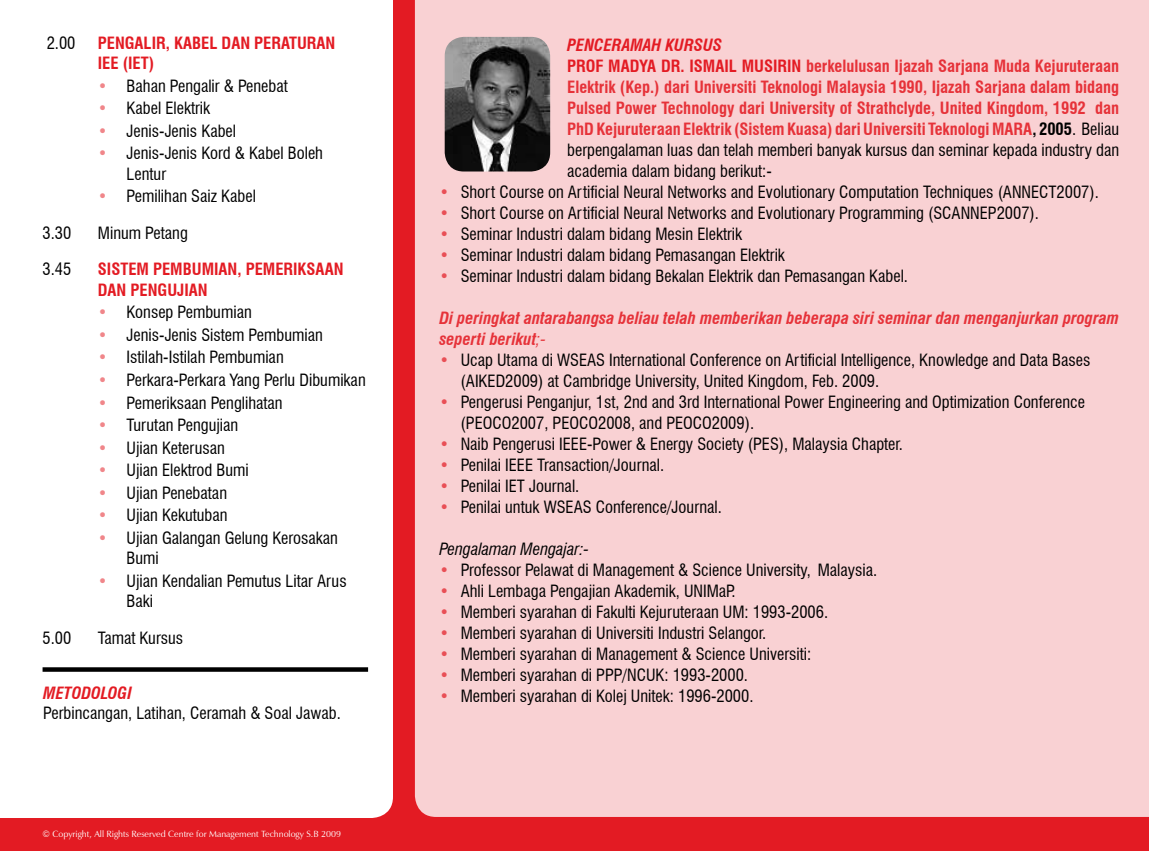
<style>
.page{position:relative;width:1149px;height:851px;background:#fff}
.page>*{position:absolute;margin:0;border:0;box-sizing:border-box;transform-origin:0 0}
.t1{font:condensed 16.5px/20.4px "Swiss 721 BT";color:#000}
.t2{font:700 condensed 16.5px/21px "Swiss 721 BT";color:#e63239;text-align:justify}
.t3{font:italic 700 condensed 16.5px/21px "Swiss 721 BT";color:#e63239}
.t4{font:700 condensed 16.5px/20.4px "Swiss 721 BT";color:#e31b23}
.t5{font:italic 700 condensed 16.5px "Swiss 721 BT";color:#e31b23}
.t6{font:italic condensed 16.5px "Swiss 721 BT";color:#000}
.t7{font:9px "Zapf Humanist 601 BT";color:#fff}
.s1{color:#f0868a}
.s2{color:#000}
.s3{font-weight:400;color:#000}
.s4{color:#e94f56}
.s5{font-weight:400}
</style>
<div class="page">
<div style="left:0;top:0;width:1148px;height:850px;background:#e31b23"></div>
<div style="left:0;top:0;width:393px;height:817px;background:#fff"></div>
<div style="left:415px;top:0;width:733px;height:816px;background:#f9d1d3"></div>
<img style="left:444px;top:37px;width:106px;height:134px">
<svg style="left:43px;top:667px;width:325px;height:4px"></svg>
<p class="t1" style="left:47px;top:32px;width:30px">2.00</p>
<p class="t4" style="left:98px;top:32px;width:239px">PENGALIR, KABEL DAN PERATURAN<br>IEE (IET)</p>
<p class="t1" style="left:98px;top:75px;width:191px"><span class="s1">•</span> Bahan Pengalir &amp; Penebat</p>
<p class="t1" style="left:98px;top:98px;width:114px"><span class="s1">•</span> Kabel Elektrik</p>
<p class="t1" style="left:98px;top:120px;width:140px"><span class="s1">•</span> Jenis-Jenis Kabel</p>
<p class="t1" style="left:127px;top:143px;width:198px;text-indent:-29px"><span class="s1">•</span> Jenis-Jenis Kord &amp; Kabel Boleh<br>Lentur</p>
<p class="t1" style="left:98px;top:186px;width:159px"><span class="s1">•</span> Pemilihan Saiz Kabel</p>
<p class="t1" style="left:43px;top:222px;width:30px">3.30</p>
<p class="t1" style="left:98px;top:222px;width:91px">Minum Petang</p>
<p class="t1" style="left:43px;top:259px;width:30px">3.45</p>
<p class="t4" style="left:98px;top:259px;width:247px">SISTEM PEMBUMIAN, PEMERIKSAAN<br>DAN PENGUJIAN</p>
<p class="t1" style="left:98px;top:302px;width:155px"><span class="s1">•</span> Konsep Pembumian</p>
<p class="t1" style="left:98px;top:324px;width:226px"><span class="s1">•</span> Jenis-Jenis Sistem Pembumian</p>
<p class="t1" style="left:98px;top:347px;width:187px"><span class="s1">•</span> Istilah-Istilah Pembumian</p>
<p class="t1" style="left:98px;top:370px;width:269px"><span class="s1">•</span> Perkara-Perkara Yang Perlu Dibumikan</p>
<p class="t1" style="left:98px;top:392px;width:186px"><span class="s1">•</span> Pemeriksaan Penglihatan</p>
<p class="t1" style="left:98px;top:415px;width:142px"><span class="s1">•</span> Turutan Pengujian</p>
<p class="t1" style="left:98px;top:437px;width:129px"><span class="s1">•</span> Ujian Keterusan</p>
<p class="t1" style="left:98px;top:460px;width:152px"><span class="s1">•</span> Ujian Elektrod Bumi</p>
<p class="t1" style="left:98px;top:482px;width:131px"><span class="s1">•</span> Ujian Penebatan</p>
<p class="t1" style="left:98px;top:505px;width:131px"><span class="s1">•</span> Ujian Kekutuban</p>
<p class="t1" style="left:127px;top:527px;width:213px;text-indent:-29px"><span class="s1">•</span> Ujian Galangan Gelung Kerosakan<br>Bumi</p>
<p class="t1" style="left:127px;top:570px;width:221px;text-indent:-29px"><span class="s1">•</span> Ujian Kendalian Pemutus Litar Arus<br>Baki</p>
<p class="t1" style="left:43px;top:627px;width:30px">5.00</p>
<p class="t1" style="left:98px;top:627px;width:87px">Tamat Kursus</p>
<p class="t5" style="left:567px;top:35px;width:118px">PENCERA MAH KURSUS</p>
<p class="t4" style="left:567px;top:56px;width:136px">Prof Madya Dr. Ismail</p>
<p class="t4" style="left:741px;top:56px;width:21px">Musirin</p>
<p class="t2" style="left:567px;top:55px;width:553px;text-indent:239px">berkelulusan Ijazah Sarjana Muda Kejuruteraan Elektrik (Kep.) dari Universiti Teknologi Malaysia 1990, Ijazah Sarjana dalam bidang Pulsed Power Technology dari University of Strathclyde, United Kingdom, 1992 dan PhD Kejuruteraan Elektrik (Sistem Kuasa) dari Universiti Teknologi MARA<span class="s2">, 2005</span><span class="s3">. Beliau berpengalaman luas dan telah memberi banyak kursus dan seminar kepada industry dan academia dalam bidang berikut:-</span></p>
<p class="t1" style="left:439px;top:182px;width:660px"><span class="s4">•</span> Short Course on Artificial Neural Networks and Evolutionary Computation Techniques (ANNECT2007).</p>
<p class="t1" style="left:439px;top:203px;width:601px"><span class="s4">•</span> Short Course on Artificial Neural Networks and Evolutionary Programming (SCANNEP2007).</p>
<p class="t1" style="left:439px;top:224px;width:304px"><span class="s4">•</span> Seminar Industri dalam bidang Mesin Elektrik</p>
<p class="t1" style="left:439px;top:245px;width:347px"><span class="s4">•</span> Seminar Industri dalam bidang Pemasangan Elektrik</p>
<p class="t1" style="left:439px;top:266px;width:470px"><span class="s4">•</span> Seminar Industri dalam bidang Bekalan Elektrik dan Pemasangan Kabel.</p>
<p class="t3" style="left:439px;top:307px;width:681px">Di peringkat antarabangsa beliau telah memberikan beberapa siri seminar dan menganjurkan program seperti berikut<span class="s5">;-</span></p>
<p class="t1" style="left:460px;top:349px;width:631px;line-height:21px;text-indent:-21px"><span class="s4">•</span> Ucap Utama di WSEAS International Conference on Artificial Intelligence, Knowledge and Data Bases (AIKED2009) at Cambridge University, United Kingdom, Feb. 2009.</p>
<p class="t1" style="left:460px;top:391px;width:625px;line-height:21px;text-indent:-21px"><span class="s4">•</span> Pengerusi Penganjur, 1st, 2nd and 3rd International Power Engineering and Optimization Conference (PEOCO2007, PEOCO2008, and PEOCO2009).</p>
<p class="t1" style="left:439px;top:434px;width:465px"><span class="s4">•</span> Naib Pengerusi IEEE-Power &amp; Energy Society (PES), Malaysia Chapter.</p>
<p class="t1" style="left:439px;top:455px;width:226px"><span class="s4">•</span> Penilai IEEE Transaction/Journal.</p>
<p class="t1" style="left:439px;top:476px;width:141px"><span class="s4">•</span> Penilai IET Journal.</p>
<p class="t1" style="left:439px;top:497px;width:284px"><span class="s4">•</span> Penilai untuk WSEAS Conference/Journal.</p>
<p class="t6" style="left:439px;top:539px;width:151px">Pengalaman Mengajar:-</p>
<p class="t1" style="left:439px;top:560px;width:439px"><span class="s4">•</span> Professor Pelawat di Management &amp; Science University, Malaysia.</p>
<p class="t1" style="left:439px;top:581px;width:297px"><span class="s4">•</span> Ahli Lembaga Pengajian Akademik, UNIMaP.</p>
<p class="t1" style="left:439px;top:602px;width:390px"><span class="s4">•</span> Memberi syarahan di Fakulti Kejuruteraan UM: 1993-2006.</p>
<p class="t1" style="left:439px;top:623px;width:328px"><span class="s4">•</span> Memberi syarahan di Universiti Industri Selangor.</p>
<p class="t1" style="left:439px;top:644px;width:373px"><span class="s4">•</span> Memberi syarahan di Management &amp; Science Universiti:</p>
<p class="t1" style="left:439px;top:665px;width:310px"><span class="s4">•</span> Memberi syarahan di PPP/NCUK: 1993-2000.</p>
<p class="t5" style="left:43px;top:682px;width:90px">METODOLOGI</p>
<p class="t1" style="left:439px;top:686px;width:315px"><span class="s4">•</span> Memberi syarahan di Kolej Unitek: 1996-2000.</p>
<p class="t1" style="left:43px;top:703px;width:299px">Perbincangan, Latihan, Ceramah &amp; Soal Jawab.</p>
<p class="t7" style="left:43px;top:828px;width:300px">© Copyright, All Rights Reserved Centre for Management Technology S.B 2009</p>
</div>
